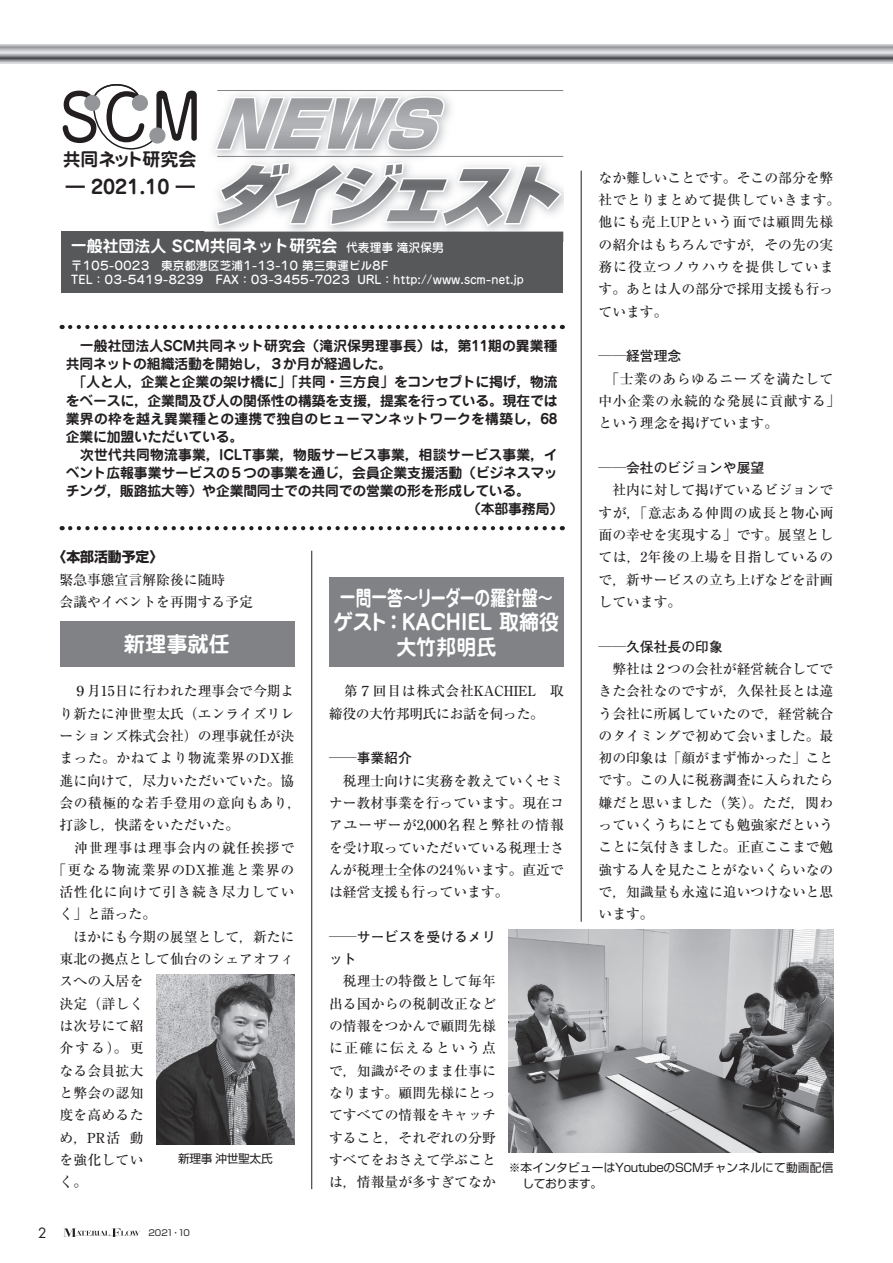
<style>
.page{position:relative;width:893px;height:1263px;background:#fff}
.page>*{position:absolute;margin:0;border:0;box-sizing:border-box;transform-origin:0 0}
.t1{font:700 21.3px/24.5px "Jun 501 Pro";color:#fff;text-align:center;scale:.74 1}
.t2{font:700 21.3px "Jun 501 Pro";color:#fff}
.t3{font:700 19.2px "Jun 501 Pro";color:#231f20}
.t4{font:700 18px "G Jun 501";color:#231f20}
.t5{font:700 15.9px "G Jun 501";color:#fff}
.t6{font:500 13.8px/22.4px "Ryumin Pr 6";color:#231f20;text-align:justify}
.t7{font:700 13.8px "Jun 501 Pro";letter-spacing:-.005em;color:#231f20}
.t8{font:500 13.8px/22.4px "Ryumin Upr";letter-spacing:.015em;color:#231f20}
.t9{font:700 13.8px/22.4px "Futo Go B101 Pr 6";color:#231f20}
.t10{font:500 13.8px/22.4px "Ryumin Pr 6";letter-spacing:.03em;color:#231f20}
.t11{font:700 13.8px "Jun 501 Pro";letter-spacing:.015em;color:#231f20}
.t12{font:500 13.8px/22.4px "Ryumin Pr 6";letter-spacing:-.03em;color:#231f20}
.t13{font:500 13.8px "Ryumin Pr 6";letter-spacing:.065em;color:#231f20}
.t14{font:500 13.8px "Ryumin Pr 6";letter-spacing:.04em;color:#231f20}
.t15{font:500 13.8px "Ryumin Pr 6";letter-spacing:.035em;color:#231f20}
.t16{font:500 13.8px "Ryumin Pr 6";letter-spacing:.075em;color:#231f20}
.t17{font:700 13.8px "Shin Go Pr 6";color:#231f20}
.t18{font:13.8px "Futura";color:#231f20}
.t19{font:500 11.7px/14.1px "G Jun 34";color:#fff}
.t20{font:11.7px/15.9px "Shin Go Pr 6";letter-spacing:-.005em;color:#231f20}
.t21{font:11.7px "Shin Go Pr 6";letter-spacing:-.025em;color:#231f20}
.t22{font:8.55px "Shin Go Pro";letter-spacing:-.05em;color:#231f20}
.s1{font-family:"G Jun 34";font-weight:500;font-size:11.7px}
</style>
<div class="page">
<svg style="left:0;top:45px;width:893px;height:19px;background:#aaabad"></svg>
<svg style="left:63px;top:1228px;width:77px;height:9px"></svg>
<hr style="left:581px;top:171px;width:1px;height:751px;background:#231f20">
<div style="left:62px;top:232px;width:501px;height:61px;background:#57585a"></div>
<svg style="left:63px;top:84px;width:134px;height:66px"></svg>
<div style="left:84px;top:95px;width:16px;height:16px;background:#939598;border-radius:50%"></div>
<div style="left:149px;top:127px;width:16px;height:17px;background:#939598;border-radius:50%"></div>
<div style="left:132px;top:95px;width:16px;height:16px;background:#939598;border-radius:50%"></div>
<img style="left:329px;top:237px;width:112px;height:5px">
<img style="left:204px;top:238px;width:133px;height:4px">
<svg style="left:213px;top:90px;width:351px;height:139px"></svg>
<div style="left:329px;top:577px;width:235px;height:90px;background:#808285"></div>
<hr style="left:311px;top:551px;width:1px;height:638px;background:#231f20">
<svg style="left:70px;top:325px;width:493px;height:4px"></svg>
<svg style="left:70px;top:526px;width:493px;height:4px"></svg>
<div style="left:60px;top:622px;width:234px;height:45px;background:#808285"></div>
<img style="left:509px;top:930px;width:324px;height:223px">
<img style="left:156px;top:974px;width:138px;height:170px">
<h3 class="t4" style="left:63px;top:147px;width:135px">共同ネット研究会</h3>
<p class="t6" style="left:598px;top:166px;width:243px;text-align:left">なか難しいことです。そこの部分を弊社でとりまとめて提供していきます。他にも売上UPという面では顧問先様の紹介はもちろんですが，その先の実務に役立つノウハウを提供しています。あとは人の部分で採用支援も行っています。</p>
<p class="t9" style="left:598px;top:344px;width:84px">──経営理念</p>
<p class="t10" style="left:598px;top:367px;width:243px">　「士業のあらゆるニーズを満たして中小企業の永続的な発展に貢献する」という理念を掲げています。</p>
<p class="t9" style="left:598px;top:456px;width:167px">──会社のビジョンや展望</p>
<p class="t6" style="left:598px;top:478px;width:236px">　社内に対して掲げているビジョンですが，「意志ある仲間の成長と物心両面の幸せを実現する」です。展望としては，2年後の上場を目指しているので，新サービスの立ち上げなどを計画しています。</p>
<p class="t9" style="left:598px;top:635px;width:126px">──久保社長の印象</p>
<p class="t6" style="left:598px;top:657px;width:236px">　弊社は２つの会社が経営統合してできた会社なのですが，久保社長とは違う会社に所属していたので，経営統合のタイミングで初めて会いました。最初の印象は「顔がまず怖かった」ことです。この人に税務調査に入られたら嫌だと思いました（笑）。ただ，関わっていくうちにとても勉強家だということに気付きました。正直ここまで勉強する人を見たことがないくらいなので，知識量も永遠に追いつけないと思います。</p>
<h2 class="t3" style="left:66px;top:171px;width:131px">― 2021.10 ―</h2>
<p class="t5" style="left:71px;top:234px;width:374px">一般社団法人 SCM共同ネット研究会 <span class="s1">代表理事 滝沢保男</span></p>
<p class="t19" style="left:71px;top:258px;width:455px">〒105-0023　東京都港区芝浦1-13-10 第三東運ビル8F<br>TEL：03-5419-8239 FAX：03-3455-7023 URL：http://www.scm-net.jp</p>
<p class="t7" style="left:66px;top:335px;width:493px">　一般社団法人SCM共同ネット研究会（滝沢保男理事長）は，第11期の異業種</p>
<p class="t7" style="left:66px;top:353px;width:328px">共同ネットの組織活動を開始し，３か月が経過した。</p>
<p class="t7" style="left:66px;top:371px;width:493px">　「人と人，企業と企業の架け橋に」「共同・三方良」をコンセプトに掲げ，物流</p>
<p class="t7" style="left:66px;top:389px;width:493px">をベースに，企業間及び人の関係性の構築を支援，提案を行っている。現在では</p>
<p class="t7" style="left:66px;top:407px;width:493px">業界の枠を越え異業種との連携で独自のヒューマンネットワークを構築し，68</p>
<p class="t7" style="left:66px;top:425px;width:179px">企業に加盟いただいている。</p>
<p class="t11" style="left:66px;top:444px;width:493px">　次世代共同物流事業，ICLT事業，物販サービス事業，相談サービス事業，イ</p>
<p class="t7" style="left:66px;top:462px;width:493px">ベント広報事業サービスの５つの事業を通じ，会員企業支援活動（ビジネスマッ</p>
<p class="t7" style="left:66px;top:480px;width:466px">チング，販路拡大等）や企業間同士での共同での営業の形を形成している。</p>
<p class="t7" style="left:467px;top:498px;width:98px">（本部事務局）</p>
<p class="t17" style="left:53px;top:546px;width:112px">〈本部活動予定〉</p>
<p class="t6" style="left:60px;top:568px;width:195px">緊急事態宣言解除後に随時<br>会議やイベントを再開する予定</p>
<h1 class="t2" style="left:124px;top:627px;width:108px">新理事就任</h1>
<p class="t6" style="left:60px;top:679px;width:236px">　９月15日に行われた理事会で今期よ</p>
<p class="t6" style="left:60px;top:702px;width:236px">り新たに沖世聖太氏（エンライズリレ</p>
<p class="t6" style="left:60px;top:724px;width:236px">ーションズ株式会社）の理事就任が決</p>
<p class="t14" style="left:60px;top:747px;width:236px">まった。かねてより物流業界のDX推</p>
<p class="t6" style="left:60px;top:769px;width:236px">進に向けて，尽力いただいていた。協</p>
<p class="t15" style="left:60px;top:792px;width:243px">会の積極的な若手登用の意向もあり，</p>
<p class="t6" style="left:60px;top:813px;width:181px">打診し，快諾をいただいた。</p>
<p class="t13" style="left:60px;top:836px;width:236px">　沖世理事は理事会内の就任挨拶で</p>
<p class="t16" style="left:53px;top:859px;width:243px">「更なる物流業界のDX推進と業界の</p>
<p class="t13" style="left:60px;top:881px;width:236px">活性化に向けて引き続き尽力してい</p>
<p class="t6" style="left:60px;top:902px;width:98px">く」と語った。</p>
<p class="t8" style="left:60px;top:925px;width:236px">　ほかにも今期の展望として，新たに東北の拠点として仙台のシェアオフィスへの入居を<br>決定（詳しく<br>は次号にて紹<br>介する）。更<br>なる会員拡大<br>と弊会の認知<br>度を高めるた<br>め，PR活 動<br>を強化してい<br>く。</p>
<h1 class="t1" style="left:333px;top:583px;width:307px">一問一答～リーダーの羅針盤～ゲスト：KACHIEL 取締役大竹邦明氏</h1>
<p class="t12" style="left:329px;top:679px;width:236px">　第７回目は株式会社KACHIEL　取締役の大竹邦明氏にお話を伺った。</p>
<p class="t9" style="left:329px;top:746px;width:84px">──事業紹介</p>
<p class="t6" style="left:329px;top:769px;width:236px">　税理士向けに実務を教えていくセミナー教材事業を行っています。現在コアユーザーが2,000名程と弊社の情報を受け取っていただいている税理士さんが税理士全体の24％います。直近では経営支援も行っています。</p>
<p class="t9" style="left:329px;top:925px;width:168px">──サービスを受けるメリット</p>
<p class="t6" style="left:329px;top:969px;width:168px">　税理士の特徴として毎年出る国からの税制改正などの情報をつかんで顧問先様に正確に伝えるという点で，知識がそのまま仕事になります。顧問先様にとってすべての情報をキャッチすること，それぞれの分野すべてをおさえて学ぶことは，情報量が多すぎてなか</p>
<p class="t21" style="left:178px;top:1149px;width:96px">新理事 沖世聖太氏</p>
<p class="t20" style="left:522px;top:1158px;width:312px;text-indent:-14px">※本インタビューはYoutubeのSCMチャンネルにて動画配信しております。</p>
<p class="t18" style="left:38px;top:1223px;width:10px">2</p>
<p class="t22" style="left:148px;top:1226px;width:43px">2021・10</p>
</div>
